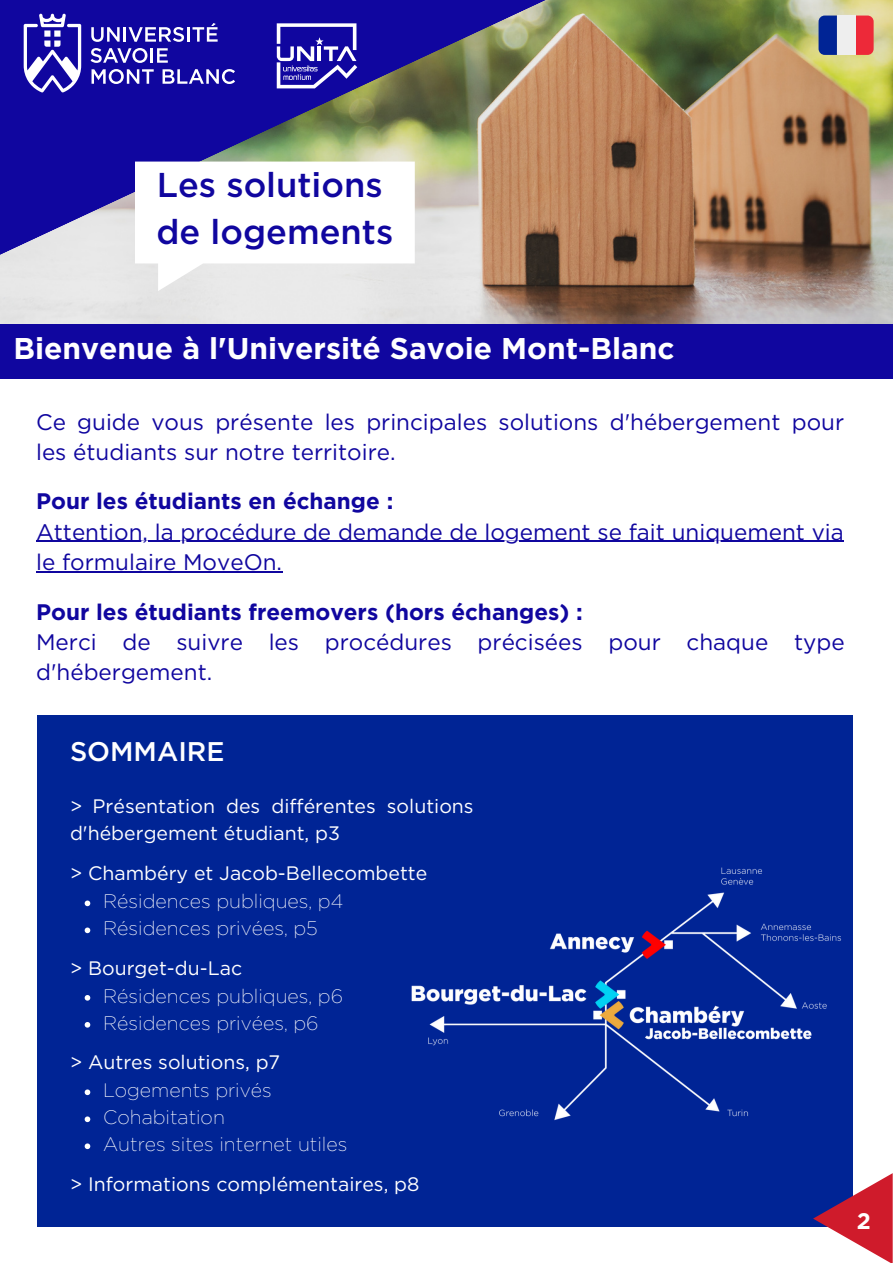
<style>
.page{position:relative;width:893px;height:1264px;background:#fff}
.page>*{position:absolute;margin:0;border:0;box-sizing:border-box;transform-origin:0 0}
.t1{font:500 34.35px "Gotham";color:#10069f}
.t2{font:700 30px "Gotham";color:#fff}
.t3{font:500 27px "Gotham";color:#fff}
.t4{font:22.5px/30.3px "Gotham";color:#10069f}
.t5{font:700 22.5px "Gotham";color:#10069f}
.t6{font:700 22.5px "Gotham";color:#fff}
.t7{font:19.5px/27px "Gotham";color:#fff}
.t8{font:200 19.5px "Gotham";color:#fff}
</style>
<div class="page">
<img style="left:0;top:0;width:892px;height:324px">
<svg style="left:0;top:0;width:580px;height:258px;background:#5e528c"></svg>
<div style="left:0;top:324px;width:892px;height:54px;background:#10069f"></div>
<svg style="left:135px;top:161px;width:280px;height:130px"></svg>
<svg style="left:855px;top:16px;width:18px;height:39px"></svg>
<svg style="left:818px;top:16px;width:18px;height:39px"></svg>
<div style="left:836px;top:16px;width:19px;height:39px;background:#eee"></div>
<svg style="left:91px;top:27px;width:29px;height:15px"></svg>
<hr style="left:123px;top:27px;width:3px;height:15px;background:#fff">
<svg style="left:129px;top:27px;width:55px;height:15px"></svg>
<hr style="left:187px;top:27px;width:3px;height:15px;background:#fff">
<svg style="left:192px;top:23px;width:25px;height:19px"></svg>
<svg style="left:91px;top:48px;width:77px;height:15px"></svg>
<svg style="left:91px;top:69px;width:63px;height:15px"></svg>
<svg style="left:162px;top:69px;width:73px;height:15px"></svg>
<svg style="left:24px;top:14px;width:57px;height:78px"></svg>
<svg style="left:277px;top:23px;width:80px;height:65px"></svg>
<div style="left:37px;top:715px;width:815px;height:512px;background:#002495"></div>
<svg style="left:813px;top:1173px;width:79px;height:89px"></svg>
<svg style="left:85px;top:900px;width:5px;height:6px"></svg>
<svg style="left:85px;top:927px;width:5px;height:6px"></svg>
<svg style="left:85px;top:995px;width:5px;height:5px"></svg>
<svg style="left:85px;top:1022px;width:5px;height:5px"></svg>
<svg style="left:85px;top:1089px;width:5px;height:6px"></svg>
<svg style="left:85px;top:1116px;width:5px;height:6px"></svg>
<svg style="left:85px;top:1143px;width:5px;height:6px"></svg>
<img style="left:411px;top:867px;width:431px;height:254px">
<hr style="left:36px;top:541px;width:807px;height:1px;background:#10069f">
<hr style="left:36px;top:571px;width:246px;height:1px;background:#10069f">
<p class="t1" style="left:157px;top:169px;width:227px">Les solutions</p>
<p class="t1" style="left:156px;top:217px;width:238px">de logements</p>
<p class="t2" style="left:13px;top:335px;width:662px">Bienvenue à l'Université Savoie Mont-Blanc</p>
<p class="t4" style="left:36px;top:407px;width:809px">Ce guide vous présente les principales solutions d'hébergement pour les étudiants sur notre territoire.</p>
<p class="t5" style="left:36px;top:491px;width:358px">Pour les étudiants en échange :</p>
<p class="t4" style="left:36px;top:518px;width:809px">Attention, la procédure de demande de logement se fait uniquement via le formulaire MoveOn.</p>
<p class="t5" style="left:36px;top:601px;width:548px">Pour les étudiants freemovers (hors échanges) :</p>
<p class="t4" style="left:36px;top:628px;width:810px">Merci de suivre les procédures précisées pour chaque type d'hébergement.</p>
<p class="t3" style="left:70px;top:739px;width:156px">SOMMAIRE</p>
<p class="t7" style="left:70px;top:793px;width:405px">&gt; Présentation des différentes solutions d'hébergement étudiant, p3</p>
<p class="t7" style="left:70px;top:861px;width:359px">&gt; Chambéry et Jacob-Bellecombette</p>
<p class="t8" style="left:103px;top:891px;width:241px">Résidences publiques, p4</p>
<p class="t8" style="left:103px;top:918px;width:216px">Résidences privées, p5</p>
<p class="t7" style="left:70px;top:955px;width:174px">&gt; Bourget-du-Lac</p>
<p class="t8" style="left:103px;top:985px;width:241px">Résidences publiques, p6</p>
<p class="t8" style="left:103px;top:1012px;width:217px">Résidences privées, p6</p>
<p class="t7" style="left:70px;top:1049px;width:212px">&gt; Autres solutions, p7</p>
<p class="t8" style="left:103px;top:1079px;width:170px">Logements privés</p>
<p class="t8" style="left:103px;top:1106px;width:123px">Cohabitation</p>
<p class="t8" style="left:103px;top:1133px;width:246px">Autres sites internet utiles</p>
<p class="t7" style="left:70px;top:1171px;width:351px">&gt; Informations complémentaires, p8</p>
<p class="t6" style="left:856px;top:1210px;width:15px">2</p>
</div>
